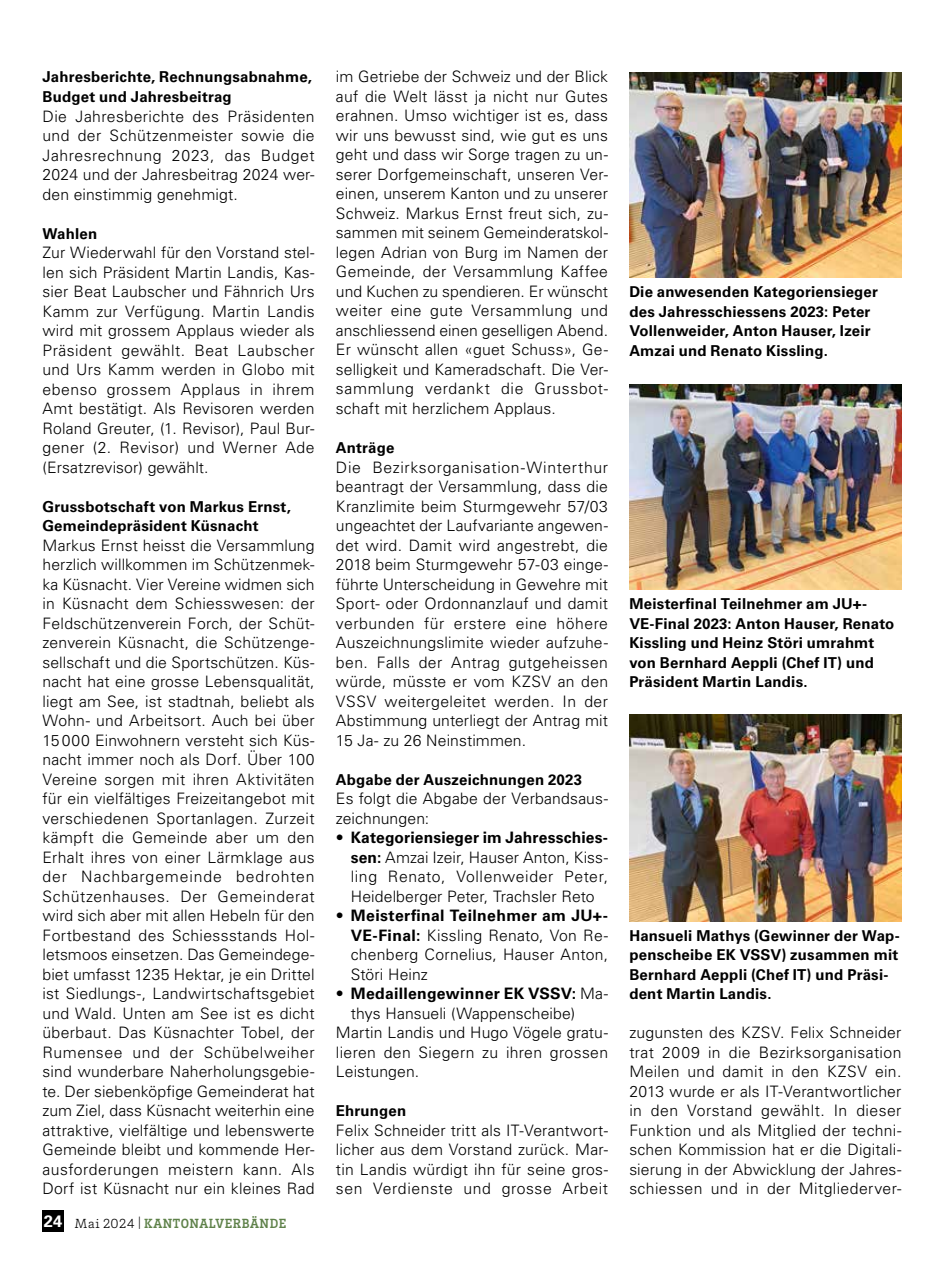
<style>
.page{position:relative;width:944px;height:1263px;background:#fff}
.page>*{position:absolute;margin:0;border:0;box-sizing:border-box;transform-origin:0 0}
.t1{font:700 16.5px "Univers LT Std";color:#fff}
.t2{font:300 15.75px/19.5px "Univers LT Std";letter-spacing:.015em;color:#000;text-align:justify}
.t3{font:700 15.75px "Univers LT Std";letter-spacing:.02em;color:#000}
.t4{font:700 15px/19.5px "Univers LT Std";letter-spacing:.015em;color:#000}
.t5{font:700 13.65px "Brix Slab";letter-spacing:.045em;color:#5e8149;scale:.93 1}
.s1{font-weight:300;font-size:13.5px;color:#000}
.s2{font-weight:700}
.s3{font-weight:300}
</style>
<div class="page">
<div style="left:43px;top:1210px;width:21px;height:21px;background:#000"></div>
<img style="left:629px;top:72px;width:272px;height:205px">
<img style="left:629px;top:384px;width:272px;height:205px">
<img style="left:629px;top:714px;width:272px;height:207px">
<p class="t4" style="left:43px;top:68px;width:271px">Jahresberichte, Rechnungsabnahme,<br>Budget und Jahresbeitrag</p>
<p class="t2" style="left:43px;top:106px;width:274px">Die Jahresberichte des Präsidenten und der Schützenmeister sowie die Jahresrechnung 2023, das Budget 2024 und der Jahresbeitrag 2024 wer&shy;den einstimmig genehmigt.</p>
<p class="t4" style="left:43px;top:224px;width:56px">Wahlen</p>
<p class="t2" style="left:43px;top:243px;width:274px">Zur Wiederwahl für den Vorstand stel&shy;len sich Präsident Martin Landis, Kas&shy;sier Beat Laubscher und Fähnrich Urs Kamm zur Verfügung. Martin Landis wird mit grossem Applaus wieder als Präsident gewählt. Beat Laubscher und Urs Kamm werden in Globo mit ebenso grossem Applaus in ihrem Amt bestätigt. Als Revisoren werden Roland Greuter, (1. Revisor), Paul Bur&shy;gener (2. Revisor) und Werner Ade (Ersatzrevisor) gewählt.</p>
<p class="t4" style="left:43px;top:497px;width:250px">Grussbotschaft von Markus Ernst,<br>Gemeindepräsident Küsnacht</p>
<p class="t2" style="left:43px;top:535px;width:274px">Markus Ernst heisst die Versammlung herzlich willkommen im Schützenmek&shy;ka Küsnacht. Vier Vereine widmen sich in Küsnacht dem Schiesswesen: der Feldschützenverein Forch, der Schüt&shy;zenverein Küsnacht, die Schützenge&shy;sellschaft und die Sportschützen. Küs&shy;nacht hat eine grosse Lebensqualität, liegt am See, ist stadtnah, beliebt als Wohn- und Arbeitsort. Auch bei über 15 000 Einwohnern versteht sich Küs&shy;nacht immer noch als Dorf. Über 100<br>Vereine sorgen mit ihren Aktivitäten für ein vielfältiges Freizeitangebot mit verschiedenen Sportanlagen. Zurzeit kämpft die Gemeinde aber um den Erhalt ihres von einer Lärmklage aus der Nachbargemeinde bedrohten Schützenhauses. Der Gemeinderat wird sich aber mit allen Hebeln für den Fortbestand des Schiessstands Hol&shy;letsmoos einsetzen. Das Gemeindege&shy;biet umfasst 1235 Hektar, je ein Drittel ist Siedlungs-, Landwirtschaftsgebiet und Wald. Unten am See ist es dicht überbaut. Das Küsnachter Tobel, der Rumensee und der Schübelweiher sind wunderbare Naherholungsgebie&shy;te. Der siebenköpfige Gemeinderat hat zum Ziel, dass Küsnacht weiterhin eine attraktive, vielfältige und lebenswerte Gemeinde bleibt und kommende Her&shy;ausforderungen meistern kann. Als Dorf ist Küsnacht nur ein kleines Rad</p>
<p class="t1" style="left:44px;top:1211px;width:20px">24</p>
<p class="t5" style="left:75px;top:1214px;width:229px"><span class="s1">Mai 2024 |</span> KANTONALVERBÄNDE</p>
<p class="t2" style="left:336px;top:67px;width:274px">im Getriebe der Schweiz und der Blick auf die Welt lässt ja nicht nur Gutes erahnen. Umso wichtiger ist es, dass wir uns bewusst sind, wie gut es uns geht und dass wir Sorge tragen zu un&shy;serer Dorfgemeinschaft, unseren Ver&shy;einen, unserem Kanton und zu unserer Schweiz. Markus Ernst freut sich, zu&shy;sammen mit seinem Gemeinderatskol&shy;legen Adrian von Burg im Namen der Gemeinde, der Versammlung Kaffee und Kuchen zu spendieren. Er wünscht weiter eine gute Versammlung und anschliessend einen geselligen Abend.<br>Er wünscht allen «guet Schuss», Ge&shy;selligkeit und Kameradschaft. Die Ver&shy;sammlung verdankt die Grussbot&shy;schaft mit herzlichem Applaus.</p>
<p class="t4" style="left:336px;top:438px;width:60px">Anträge</p>
<p class="t2" style="left:336px;top:457px;width:274px">Die Bezirksorganisation-Winterthur beantragt der Versammlung, dass die Kranzlimite beim Sturmgewehr 57/03 ungeachtet der Laufvariante angewen&shy;det wird. Damit wird angestrebt, die 2018 beim Sturmgewehr 57-03 einge&shy;führte Unterscheidung in Gewehre mit Sport- oder Ordonnanzlauf und damit verbunden für erstere eine höhere Auszeichnungslimite wieder aufzuhe&shy;ben. Falls der Antrag gutgeheissen würde, müsste er vom KZSV an den VSSV weitergeleitet werden. In der Abstimmung unterliegt der Antrag mit 15 Ja- zu 26 Neinstimmen.</p>
<p class="t4" style="left:336px;top:770px;width:248px">Abgabe der Auszeichnungen 2023</p>
<p class="t2" style="left:336px;top:789px;width:274px">Es folgt die Abgabe der Verbandsaus&shy;zeichnungen:</p>
<p class="t2" style="left:351px;top:828px;width:259px;text-indent:-15px">• <span class="s2">Kategoriensieger im Jahresschies&shy;sen:</span> Amzai Izeir, Hauser Anton, Kiss&shy;ling Renato, Vollenweider Peter, Heidelberger Peter, Trachsler Reto</p>
<p class="t2" style="left:351px;top:906px;width:259px;text-indent:-15px">• <span class="s2">Meisterfinal Teilnehmer am JU+- VE-Final:</span> Kissling Renato, Von Re&shy;chenberg Cornelius, Hauser Anton, Störi Heinz</p>
<p class="t3" style="left:336px;top:984px;width:274px"><span class="s3">•</span> Medaillengewinner EK VSSV: <span class="s3">Ma-</span></p>
<p class="t2" style="left:351px;top:1003px;width:226px">thys Hansueli (Wappenscheibe)</p>
<p class="t2" style="left:336px;top:1023px;width:274px">Martin Landis und Hugo Vögele gratu-</p>
<p class="t2" style="left:336px;top:1042px;width:274px">lieren den Siegern zu ihren grossen</p>
<p class="t2" style="left:336px;top:1062px;width:85px">Leistungen.</p>
<p class="t4" style="left:336px;top:1101px;width:72px">Ehrungen</p>
<p class="t2" style="left:336px;top:1120px;width:274px">Felix Schneider tritt als IT-Verantwort&shy;licher aus dem Vorstand zurück. Mar&shy;tin Landis würdigt ihn für seine gros&shy;sen Verdienste und grosse Arbeit</p>
<p class="t4" style="left:629px;top:282px;width:250px">Die anwesenden Kategoriensieger des Jahresschiessens 2023: Peter<br>Vollenweider, Anton Hauser, Izeir<br>Amzai und Renato Kissling.</p>
<p class="t4" style="left:629px;top:594px;width:267px">Meisterfinal Teilnehmer am JU+-<br>VE-Final 2023: Anton Hauser, Renato<br>Kissling und Heinz Störi umrahmt von Bernhard Aeppli (Chef IT) und<br>Präsident Martin Landis.</p>
<p class="t4" style="left:629px;top:926px;width:272px">Hansueli Mathys (Gewinner der Wap&shy;penscheibe EK VSSV) zusammen mit<br>Bernhard Aeppli (Chef IT) und Präsi&shy;dent Martin Landis.</p>
<p class="t2" style="left:629px;top:1023px;width:274px">zugunsten des KZSV. Felix Schneider trat 2009 in die Bezirksorganisation Meilen und damit in den KZSV ein.<br>2013 wurde er als IT-Verantwortlicher in den Vorstand gewählt. In dieser Funktion und als Mitglied der techni&shy;schen Kommission hat er die Digitali&shy;sierung in der Abwicklung der Jahres&shy;schiessen und in der Mitgliederver-</p>
</div>
